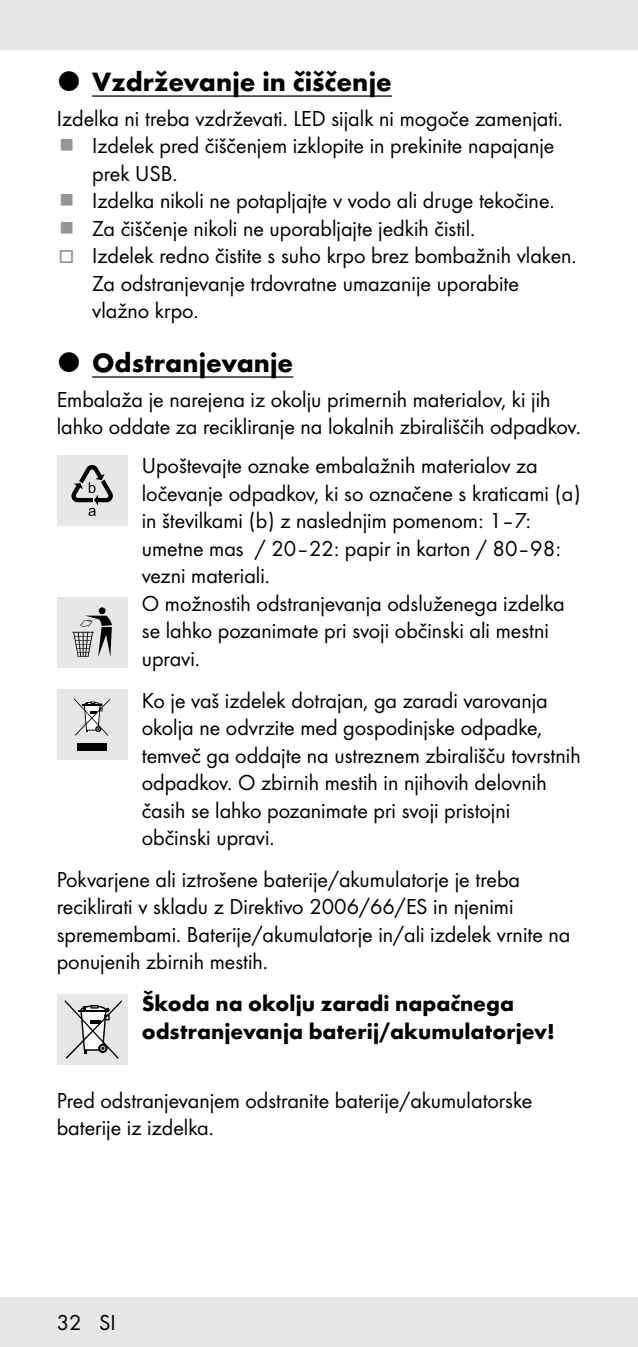
<style>
.page{position:relative;width:638px;height:1347px;background:#fff}
.page>*{position:absolute;margin:0;border:0;box-sizing:border-box;transform-origin:0 0}
.t1{font:700 27.5px "Futura";color:#000}
.t2{font:22.5px/27.5px "Futura Boo";color:#000}
.t3{font:700 22.5px/27.5px "Futura";color:#000}
.s1{color:#939598}
</style>
<div class="page">
<div style="left:0;top:1297px;width:638px;height:49px;background:#e6e7e8"></div>
<div style="left:0;top:0;width:638px;height:50px;background:#e6e7e8"></div>
<hr style="left:92px;top:95px;width:300px;height:2px;background:#000">
<hr style="left:92px;top:376px;width:201px;height:1px;background:#000">
<div style="left:57px;top:455px;width:71px;height:71px;background:#e6e7e8"></div>
<svg style="left:71px;top:465px;width:42px;height:51px"></svg>
<div style="left:57px;top:596px;width:71px;height:71px;background:#e6e7e8"></div>
<svg style="left:72px;top:607px;width:40px;height:50px"></svg>
<div style="left:57px;top:689px;width:71px;height:71px;background:#e6e7e8"></div>
<div style="left:77px;top:743px;width:30px;height:7px;background:#000"></div>
<svg style="left:74px;top:698px;width:36px;height:37px"></svg>
<div style="left:57px;top:994px;width:71px;height:71px;background:#e6e7e8"></div>
<svg style="left:65px;top:1000px;width:57px;height:58px"></svg>
<p class="t1" style="left:92px;top:62px;width:301px">Vzdrževanje in čiščenje</p>
<p class="t2" style="left:92px;top:103px;width:469px;text-indent:-35px">Izdelka ni treba vzdrževati. LED sijalk ni mogoče zamenjati.<br>Izdelek pred čiščenjem izklopite in prekinite napajanje prek USB.<br>Izdelka nikoli ne potapljajte v vodo ali druge tekočine.<br>Za čiščenje nikoli ne uporabljajte jedkih čistil.</p>
<p class="t2" style="left:92px;top:241px;width:483px;text-indent:-34px"><span class="s1">□</span> Izdelek redno čistite s suho krpo brez bombažnih vlaken.<br>Za odstranjevanje trdovratne umazanije uporabite vlažno krpo.</p>
<p class="t1" style="left:92px;top:342px;width:203px">Odstranjevanje</p>
<p class="t2" style="left:57px;top:384px;width:523px">Embalaža je narejena iz okolju primernih materialov, ki jih lahko oddate za recikliranje na lokalnih zbirališčih odpadkov.</p>
<p class="t2" style="left:142px;top:451px;width:440px">Upoštevajte oznake embalažnih materialov za ločevanje odpadkov, ki so označene s kraticami (a) in številkami (b) z naslednjim pomenom: 1–7: umetne mas / 20–22: papir in karton / 80–98: vezni materiali.<br>O možnostih odstranjevanja odsluženega izdelka se lahko pozanimate pri svoji občinski ali mestni upravi.</p>
<p class="t2" style="left:142px;top:685px;width:440px">Ko je vaš izdelek dotrajan, ga zaradi varovanja okolja ne odvrzite med gospodinjske odpadke, temveč ga oddajte na ustreznem zbirališču tovrstnih odpadkov. O zbirnih mestih in njihovih delovnih časih se lahko pozanimate pri svoji pristojni občinski upravi.</p>
<p class="t2" style="left:57px;top:864px;width:515px">Pokvarjene ali iztrošene baterije/akumulatorje je treba reciklirati v skladu z Direktivo 2006/66/ES in njenimi spremembami. Baterije/akumulatorje in/ali izdelek vrnite na ponujenih zbirnih mestih.</p>
<p class="t3" style="left:142px;top:988px;width:414px">Škoda na okolju zaradi napačnega odstranjevanja baterij/akumulatorjev!</p>
<p class="t2" style="left:57px;top:1085px;width:477px">Pred odstranjevanjem odstranite baterije/akumulatorske baterije iz izdelka.</p>
<p class="t2" style="left:57px;top:1307px;width:61px">32 SI</p>
</div>
